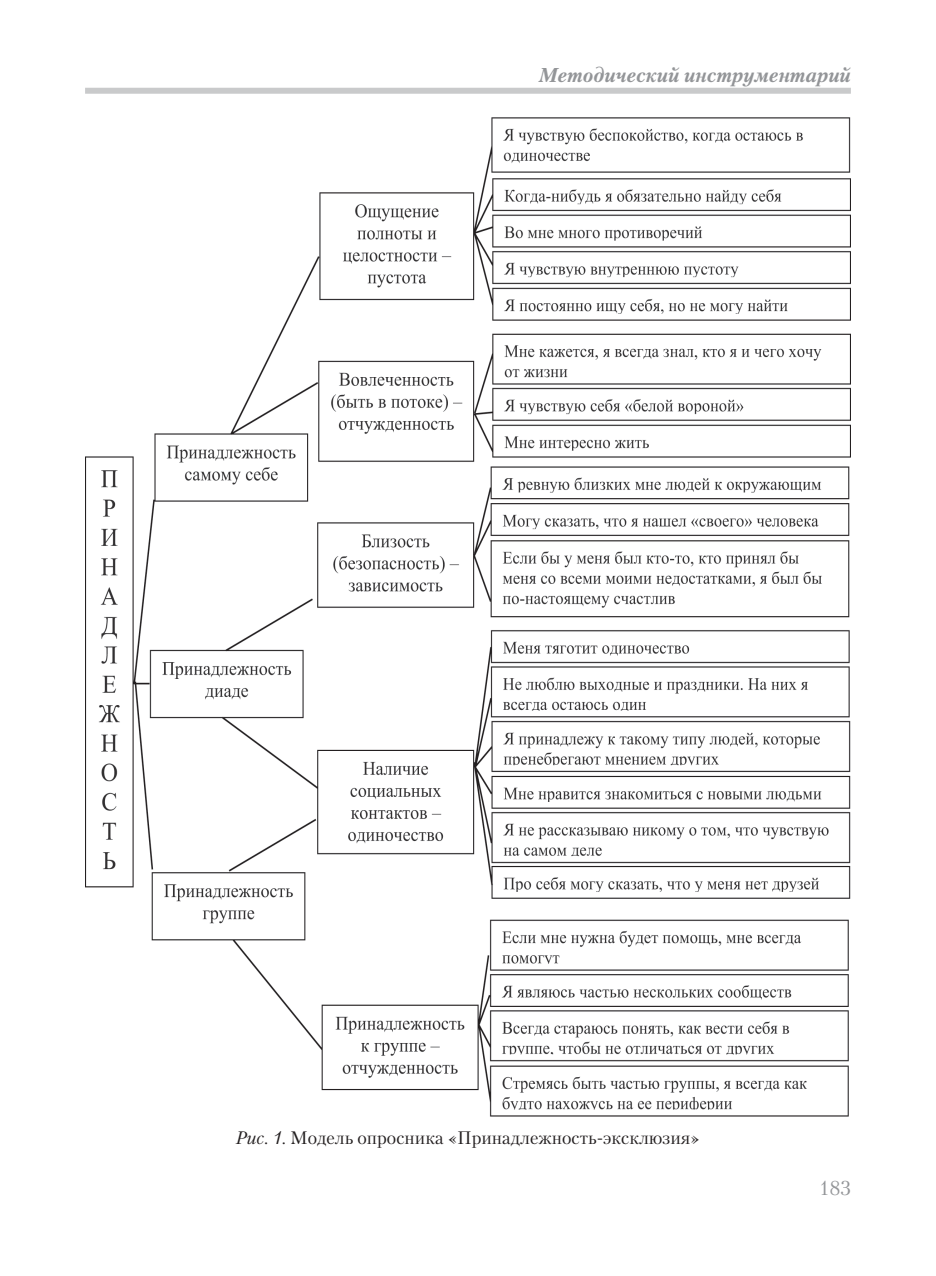
<style>
.page{position:relative;width:936px;height:1276px;background:#fff}
.page>*{position:absolute;margin:0;border:0;box-sizing:border-box;transform-origin:0 0}
.Основной{font:italic 700 20px "Petersburg C";color:#939598}
.t1{font:20px "Petersburg C";color:#939598}
.Основной-2{font:18px "Petersburg C";color:#231f20}
.s1{font-style:italic}
</style>
<div class="page">
<div style="left:85px;top:88px;width:765px;height:6px;background:#c9cacb"></div>
<img style="left:85px;top:117px;width:765px;height:1000px">
<p class="Основной" style="left:538px;top:63px;width:314px">Методический инструментарий</p>
<p class="Основной-2" style="left:236px;top:1127px;width:465px"><span class="s1">Рис. 1.</span> Модель опросника «Принадлежность-эксклюзия»</p>
<p class="t1" style="left:819px;top:1176px;width:33px">183</p>
</div>
